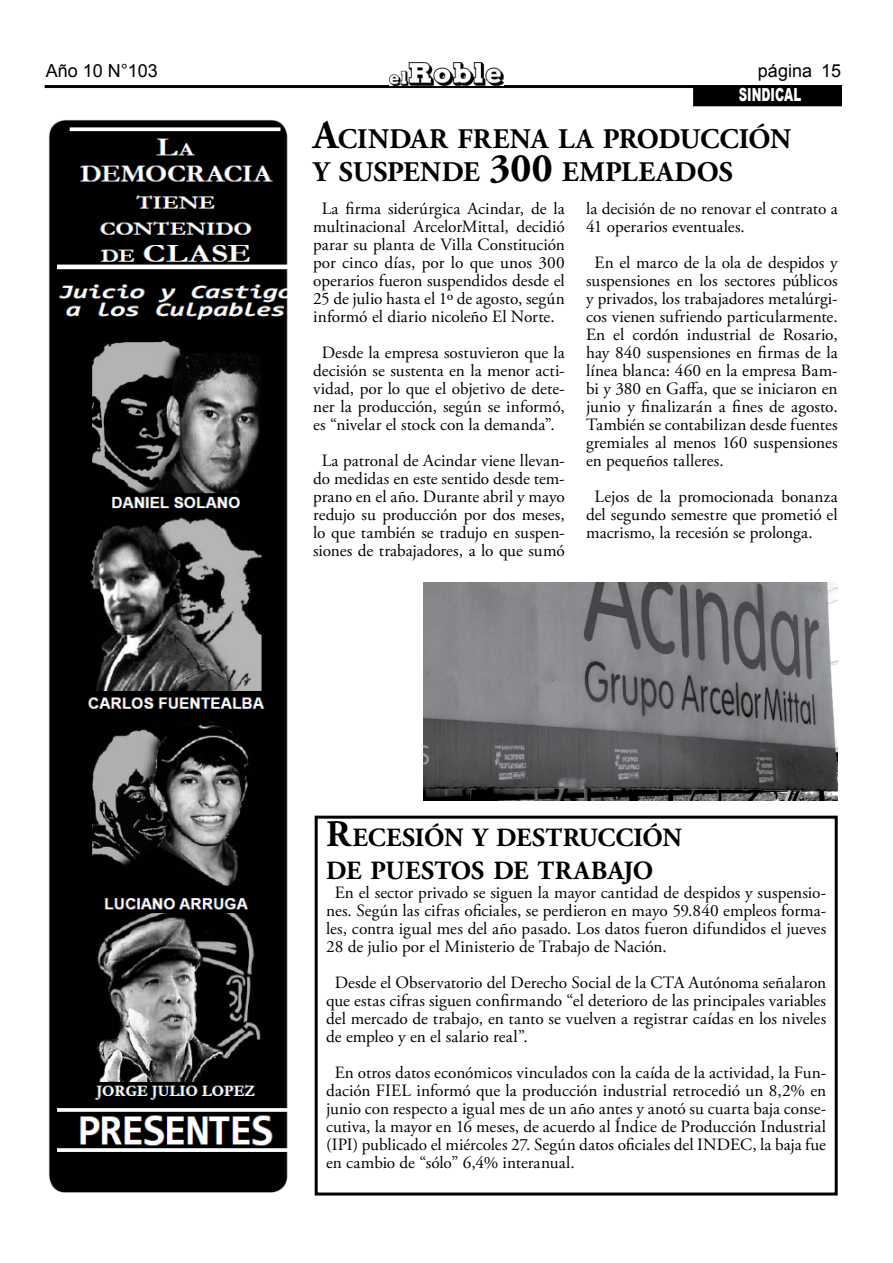
<style>
.page{position:relative;width:893px;height:1263px;background:#fff}
.page>*{position:absolute;margin:0;border:0;box-sizing:border-box;transform-origin:0 0}
.t1{font:700 28.35px/33px "Adobe Garamond Pro";color:#000}
.t2{font:700 26.25px/33px "Adobe Garamond Pro";letter-spacing:-.01em;color:#000}
.t3{font:18px "Arial";color:#000}
.t4{font:900 18px "Arial";color:#fff;scale:.65 1}
.t5{font:17.25px/18px "Adobe Garamond Pro";color:#000;text-align:justify}
.s1{font-size:40.5px}
.s2{font-size:37.5px}
</style>
<div class="page">
<hr style="left:45px;top:85px;width:797px;height:3px;background:#000">
<div style="left:694px;top:87px;width:147px;height:19px;background:#000"></div>
<img style="left:389px;top:62px;width:115px;height:23px">
<img style="left:48px;top:119px;width:240px;height:1074px">
<div style="left:315px;top:816px;width:523px;height:379px;border:3px solid #000"></div>
<img style="left:424px;top:582px;width:414px;height:219px">
<p class="t3" style="left:46px;top:59px;width:114px">Año 10 N°103</p>
<p class="t3" style="left:758px;top:59px;width:85px">página 15</p>
<p class="t4" style="left:739px;top:81px;width:98px">SINDICAL</p>
<h1 class="t1" style="left:313px;top:123px;width:479px"><span class="s1">A</span>CINDAR FRENA LA PRODUCCIÓN<br>Y SUSPENDE <span class="s1">300</span> EMPLEADOS</h1>
<p class="t5" style="left:313px;top:200px;width:253px;text-align:center">La firma siderúrgica Acindar, de la multinacional ArcelorMittal, decidió parar su planta de Villa Constitución por cinco días, por lo que unos 300 operarios fueron suspendidos desde el 25 de julio hasta el 1º de agosto, según informó el diario nicoleño El Norte.</p>
<p class="t5" style="left:313px;top:344px;width:253px;text-align:center">Desde la empresa sostuvieron que la decisión se sustenta en la menor acti&shy;vidad, por lo que el objetivo de dete&shy;ner la producción, según se informó, es “nivelar el stock con la demanda”.</p>
<p class="t5" style="left:313px;top:452px;width:253px;text-align:center">La patronal de Acindar viene llevan&shy;do medidas en este sentido desde tem&shy;prano en el año. Durante abril y mayo redujo su producción por dos meses, lo que también se tradujo en suspen&shy;siones de trabajadores, a lo que sumó</p>
<p class="t5" style="left:586px;top:200px;width:253px">la decisión de no renovar el contrato a<br>41 operarios eventuales.</p>
<p class="t5" style="left:586px;top:254px;width:253px;text-indent:9px">En el marco de la ola de despidos y suspensiones en los sectores públicos y privados, los trabajadores metalúrgi&shy;cos vienen sufriendo particularmente.<br>En el cordón industrial de Rosario, hay 840 suspensiones en firmas de la línea blanca: 460 en la empresa Bam&shy;bi y 380 en Gaffa, que se iniciaron en junio y finalizarán a fines de agosto.<br>También se contabilizan desde fuentes gremiales al menos 160 suspensiones en pequeños talleres.</p>
<p class="t5" style="left:586px;top:488px;width:253px;text-indent:9px">Lejos de la promocionada bonanza del segundo semestre que prometió el macrismo, la recesión se prolonga.</p>
<h2 class="t2" style="left:326px;top:821px;width:357px"><span class="s2">R</span>ECESIÓN Y DESTRUCCIÓN<br>DE PUESTOS DE TRABAJO</h2>
<p class="t5" style="left:326px;top:884px;width:502px;text-indent:9px">En el sector privado se siguen la mayor cantidad de despidos y suspensio&shy;nes. Según las cifras oficiales, se perdieron en mayo 59.840 empleos forma&shy;les, contra igual mes del año pasado. Los datos fueron difundidos el jueves 28 de julio por el Ministerio de Trabajo de Nación.</p>
<p class="t5" style="left:326px;top:974px;width:502px;text-indent:9px">Desde el Observatorio del Derecho Social de la CTA Autónoma señalaron que estas cifras siguen confirmando “el deterioro de las principales variables del mercado de trabajo, en tanto se vuelven a registrar caídas en los niveles de empleo y en el salario real”.</p>
<p class="t5" style="left:326px;top:1064px;width:502px;text-indent:9px">En otros datos económicos vinculados con la caída de la actividad, la Fun&shy;dación FIEL informó que la producción industrial retrocedió un 8,2% en junio con respecto a igual mes de un año antes y anotó su cuarta baja conse&shy;cutiva, la mayor en 16 meses, de acuerdo al Índice de Producción Industrial (IPI) publicado el miércoles 27. Según datos oficiales del INDEC, la baja fue en cambio de “sólo” 6,4% interanual.</p>
</div>
